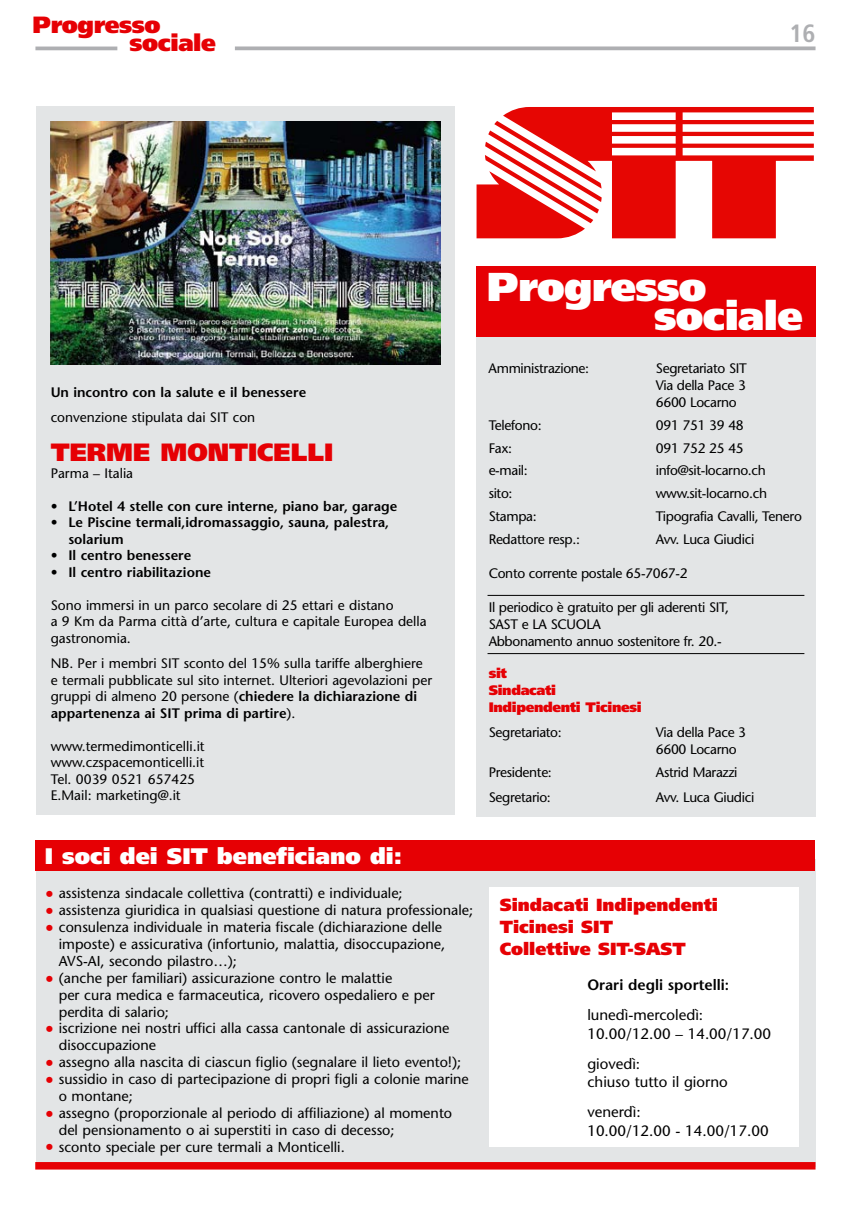
<style>
.page{position:relative;width:851px;height:1205px;background:#fff}
.page>*{position:absolute;margin:0;border:0;box-sizing:border-box;transform-origin:0 0}
.t1{font:900 40.25px/29.9px "Frutiger";letter-spacing:-.015em;color:#fff}
.t2{font:900 25px "Frutiger";color:#e60004}
.t3{font:700 condensed 25px "Frutiger";color:#aeafb2}
.t4{font:900 23.5px "Frutiger";letter-spacing:-.015em;color:#e60004}
.t5{font:900 22.5px "Frutiger";color:#fff}
.t6{font:900 17.5px/21.8px "Frutiger";color:#e60004}
.t7{font:15px/18.8px "Stone Sans";color:#000}
.t8{font:600 15px "Stone Sans";color:#000}
.t9{font:14.38px/16.9px "Stone Sans";color:#000}
.t10{font:13.75px/16.5px "Stone Sans";color:#000}
.t11{font:13.75px/17.1px "Stone Sans";letter-spacing:-.025em;color:#000}
.t12{font:600 13.75px/16.5px "Stone Sans";color:#000}
.t13{font:900 13.75px/17.1px "Frutiger";letter-spacing:-.025em;color:#e60004}
.s1{font-weight:600}
.s2{font-size:17.5px;color:#e60004}
</style>
<div class="page">
<div style="left:36px;top:107px;width:419px;height:708px;background:#e3e5e6"></div>
<img style="left:51px;top:122px;width:389px;height:243px">
<div style="left:36px;top:859px;width:779px;height:307px;background:#e3e5e6"></div>
<div style="left:36px;top:840px;width:779px;height:31px;background:#e60004"></div>
<div style="left:476px;top:325px;width:339px;height:491px;background:#e3e5e6"></div>
<div style="left:476px;top:266px;width:339px;height:71px;background:#e60004"></div>
<div style="left:489px;top:887px;width:309px;height:260px;background:#fff"></div>
<div style="left:35px;top:1162px;width:780px;height:7px;background:#e60004"></div>
<hr style="left:487px;top:653px;width:317px;height:1px;background:#000">
<hr style="left:487px;top:595px;width:317px;height:1px;background:#000">
<svg style="left:476px;top:107px;width:337px;height:131px;fill:#e60603"></svg>
<svg style="left:235px;top:46px;width:580px;height:4px;background:#b7b8bb"></svg>
<hr style="left:35px;top:47px;width:82px;height:3px;background:#aeafb2">
<h3 class="t4" style="left:32px;top:11px;width:129px">Progresso</h3>
<h2 class="t3" style="left:789px;top:19px;width:28px">16</h2>
<h3 class="t4" style="left:129px;top:28px;width:88px">sociale</h3>
<p class="t12" style="left:51px;top:383px;width:257px">Un incontro con la salute e il benessere</p>
<p class="t10" style="left:51px;top:409px;width:206px">convenzione stipulata dai SIT con</p>
<h2 class="t2" style="left:51px;top:437px;width:284px">TERME MONTICELLI</h2>
<p class="t10" style="left:51px;top:464px;width:84px">Parma – Italia</p>
<p class="t12" style="left:51px;top:497px;width:348px">• L’Hotel 4 stelle con cure interne, piano bar, garage</p>
<p class="t12" style="left:68px;top:514px;width:322px;text-indent:-18px">• Le Piscine termali,idromassaggio, sauna, palestra, solarium</p>
<p class="t12" style="left:51px;top:547px;width:142px">• Il centro benessere</p>
<p class="t12" style="left:51px;top:563px;width:162px">• Il centro riabilitazione</p>
<p class="t10" style="left:51px;top:596px;width:377px">Sono immersi in un parco secolare di 25 ettari e distano<br>a 9 Km da Parma città d’arte, cultura e capitale Europea della gastronomia.</p>
<p class="t10" style="left:51px;top:655px;width:383px">NB. Per i membri SIT sconto del 15% sulla tariffe alberghiere e termali pubblicate sul sito internet. Ulteriori agevolazioni per gruppi di almeno 20 persone (<span class="s1">chiedere la dichiarazione di appartenenza ai SIT prima di partire</span>).</p>
<p class="t10" style="left:51px;top:737px;width:155px">www.termedimonticelli.it www.czspacemonticelli.it<br>Tel. 0039 0521 657425<br>E.Mail: marketing@.it</p>
<h1 class="t1" style="left:654px;top:271px;width:150px;text-indent:-167px">Progresso sociale</h1>
<p class="t11" style="left:488px;top:359px;width:102px">Amministrazione:</p>
<p class="t11" style="left:655px;top:359px;width:92px;text-align:justify">Segretariato SIT Via della Pace 3<br>6600 Locarno</p>
<p class="t11" style="left:488px;top:416px;width:54px">Telefono:</p>
<p class="t11" style="left:655px;top:416px;width:89px">091 751 39 48</p>
<p class="t11" style="left:488px;top:439px;width:25px">Fax:</p>
<p class="t11" style="left:655px;top:439px;width:89px">091 752 25 45</p>
<p class="t11" style="left:488px;top:462px;width:41px">e-mail:</p>
<p class="t11" style="left:655px;top:462px;width:111px">info@sit-locarno.ch</p>
<p class="t11" style="left:488px;top:485px;width:25px">sito:</p>
<p class="t11" style="left:655px;top:485px;width:113px">www.sit-locarno.ch</p>
<p class="t11" style="left:488px;top:507px;width:50px">Stampa:</p>
<p class="t11" style="left:655px;top:507px;width:147px">Tipografia Cavalli, Tenero</p>
<p class="t11" style="left:488px;top:530px;width:93px">Redattore resp.:</p>
<p class="t11" style="left:655px;top:530px;width:100px">Avv. Luca Giudici</p>
<p class="t11" style="left:488px;top:564px;width:200px">Conto corrente postale 65-7067-2</p>
<p class="t11" style="left:488px;top:598px;width:242px">Il periodico è gratuito per gli aderenti SIT,<br>SAST e LA SCUOLA<br>Abbonamento annuo sostenitore fr. 20.-</p>
<p class="t13" style="left:488px;top:664px;width:154px">sit<br>Sindacati<br>Indipendenti Ticinesi</p>
<p class="t11" style="left:488px;top:724px;width:75px">Segretariato:</p>
<p class="t11" style="left:655px;top:724px;width:92px">Via della Pace 3<br>6600 Locarno</p>
<p class="t11" style="left:488px;top:763px;width:65px">Presidente:</p>
<p class="t11" style="left:655px;top:763px;width:83px">Astrid Marazzi</p>
<p class="t11" style="left:488px;top:789px;width:64px">Segretario:</p>
<p class="t11" style="left:656px;top:789px;width:100px">Avv. Luca Giudici</p>
<h3 class="t5" style="left:45px;top:842px;width:359px">I soci dei SIT beneficiano di:</h3>
<p class="t9" style="left:45px;top:885px;width:359px"><span class="s2">•</span> assistenza sindacale collettiva (contratti) e individuale;</p>
<p class="t9" style="left:45px;top:902px;width:429px"><span class="s2">•</span> assistenza giuridica in qualsiasi questione di natura professionale;</p>
<p class="t9" style="left:59px;top:918px;width:388px;text-indent:-14px"><span class="s2">•</span> consulenza individuale in materia fiscale (dichiarazione delle imposte) e assicurativa (infortunio, malattia, disoccupazione,<br>AVS-AI, secondo pilastro…);</p>
<p class="t9" style="left:59px;top:969px;width:377px;text-indent:-14px"><span class="s2">•</span> (anche per familiari) assicurazione contro le malattie<br>per cura medica e farmaceutica, ricovero ospedaliero e per perdita di salario;</p>
<p class="t9" style="left:59px;top:1020px;width:392px;text-indent:-14px"><span class="s2">•</span> iscrizione nei nostri uffici alla cassa cantonale di assicurazione disoccupazione</p>
<p class="t9" style="left:45px;top:1053px;width:417px"><span class="s2">•</span> assegno alla nascita di ciascun figlio (segnalare il lieto evento!);</p>
<p class="t9" style="left:59px;top:1070px;width:411px;text-indent:-14px"><span class="s2">•</span> sussidio in caso di partecipazione di propri figli a colonie marine o montane;</p>
<p class="t9" style="left:59px;top:1104px;width:395px;text-indent:-14px"><span class="s2">•</span> assegno (proporzionale al periodo di affiliazione) al momento del pensionamento o ai superstiti in caso di decesso;</p>
<p class="t9" style="left:45px;top:1138px;width:301px"><span class="s2">•</span> sconto speciale per cure termali a Monticelli.</p>
<p class="t6" style="left:499px;top:894px;width:220px">Sindacati Indipendenti<br>Ticinesi SIT<br>Collettive SIT-SAST</p>
<p class="t8" style="left:587px;top:975px;width:143px">Orari degli sportelli:</p>
<p class="t7" style="left:587px;top:1005px;width:185px">lunedì-mercoledì:<br>10.00/12.00 – 14.00/17.00</p>
<p class="t7" style="left:587px;top:1054px;width:142px">giovedì:<br>chiuso tutto il giorno</p>
<p class="t7" style="left:587px;top:1103px;width:183px">venerdì:<br>10.00/12.00 - 14.00/17.00</p>
</div>
